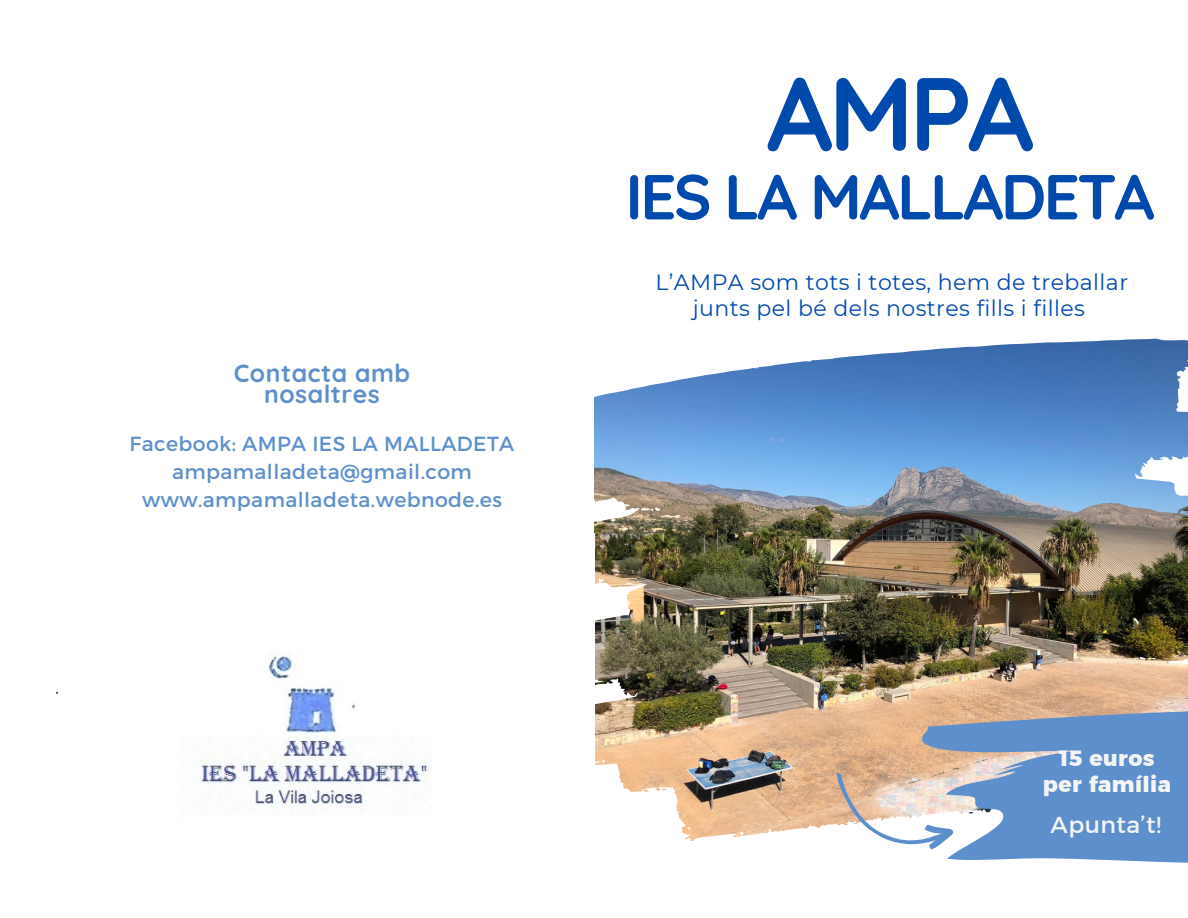
<style>
.page{position:relative;width:1188px;height:918px;background:#fff}
.page>*{position:absolute;margin:0;border:0;box-sizing:border-box;transform-origin:0 0}
.t1{font:700 103.95px "Quicksand";color:#004aad}
.t2{font:700 63.45px "Quicksand";letter-spacing:-.04em;color:#004aad}
.t3{font:700 24.9px/21.3px "Quicksand";letter-spacing:.02em;color:#5d8fcc;text-align:center}
.t4{font:23.55px "Kief Montaser Regular";letter-spacing:.02em;color:#f4f4f4}
.t5{font:22.05px/25.8px "Montserrat";letter-spacing:.02em;color:#004aad;text-align:center}
.t6{font:700 22.05px "Kief Montaser Extra";letter-spacing:.02em;color:#f4f4f4}
.t7{font:20.4px "Montserrat";letter-spacing:.02em;color:#5d8fcc}
</style>
<div class="page">
<img style="left:594px;top:338px;width:594px;height:503px">
<img style="left:1135px;top:366px;width:53px;height:219px">
<svg style="left:820px;top:762px;width:68px;height:79px"></svg>
<img style="left:56px;top:655px;width:372px;height:156px">
<svg style="left:888px;top:708px;width:300px;height:155px;background:#8da6c8"></svg>
<p class="t3" style="left:234px;top:362px;width:178px">Contacta amb nosaltres</p>
<p class="t7" style="left:130px;top:430px;width:386px">Facebook: AMPA IES LA MALLADETA</p>
<p class="t7" style="left:172px;top:458px;width:301px">ampamalladeta@gmail.com</p>
<p class="t7" style="left:142px;top:486px;width:361px">www.ampamalladeta.webnode.es</p>
<p class="t1" style="left:767px;top:47px;width:269px">AMPA</p>
<p class="t2" style="left:625px;top:156px;width:531px">IES LA MALLADETA</p>
<p class="t5" style="left:656px;top:269px;width:474px">L’AMPA som tots i totes, hem de treballar junts pel bé dels nostres fills i filles</p>
<p class="t6" style="left:1059px;top:745px;width:97px">15 euros</p>
<p class="t6" style="left:1043px;top:771px;width:130px">per família</p>
<p class="t4" style="left:1051px;top:810px;width:112px">Apunta’t!</p>
</div>
